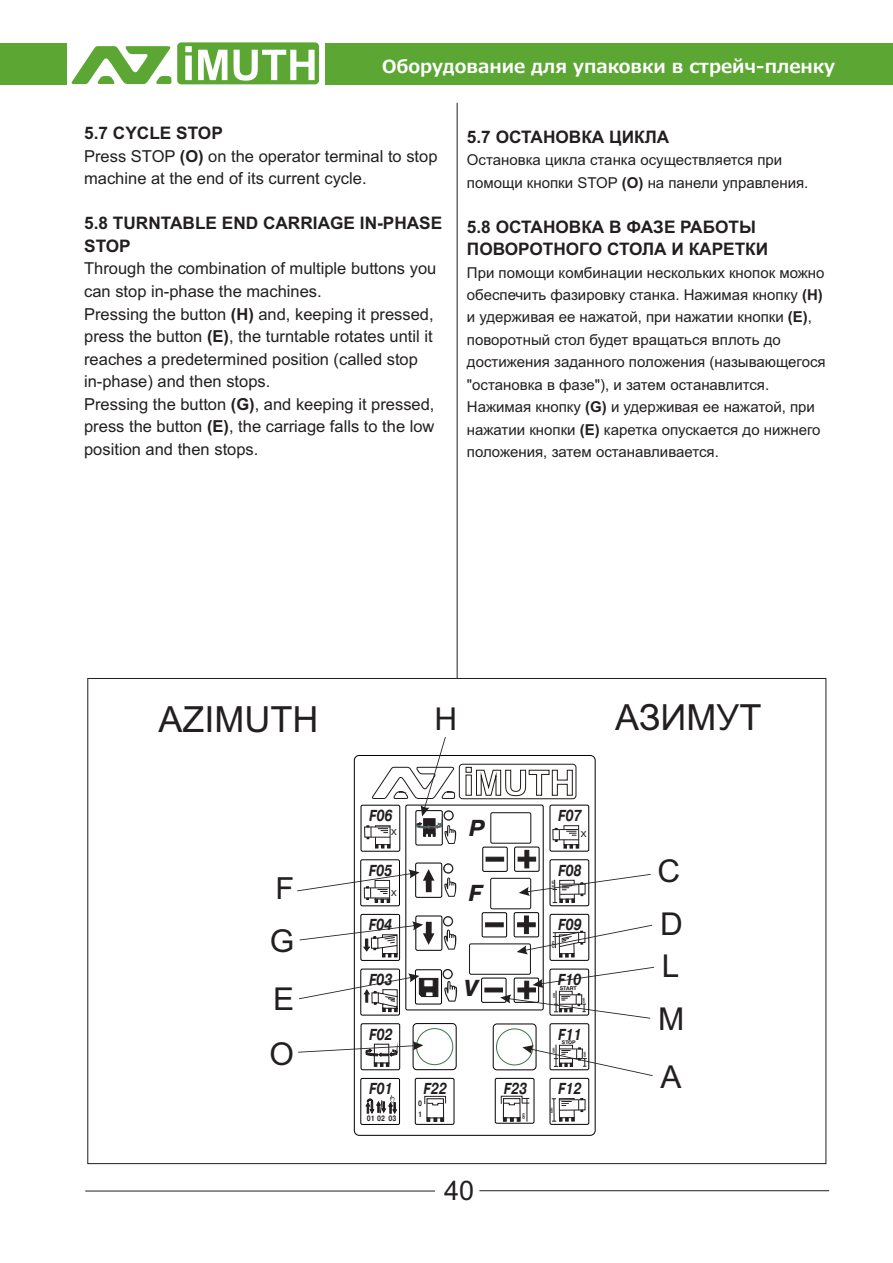
<style>
.page{position:relative;width:893px;height:1263px;background:#fff}
.page>*{position:absolute;margin:0;border:0;box-sizing:border-box;transform-origin:0 0}
.t1{font:36px "Arial";color:#231f20}
.t2{font:31.5px/56.6px "Arial";color:#231f20}
.t3{font:30.45px "Arial";color:#231f20}
.t4{font:27px "Arial";color:#231f20}
.t5{font:italic 700 23.1px "Pragmatica C";color:#231f20}
.t6{font:700 18px "Meiryo";color:#fff}
.t7{font:700 17.25px/22.5px "Arial";color:#231f20}
.t8{font:16.5px/22.5px "Arial";color:#231f20}
.t9{font:italic 700 15.9px "Pragmatica C";color:#231f20;scale:.78 1}
.t10{font:15px/22.4px "Arial";color:#231f20}
.t11{font:11.7px "Pragmatica C";color:#231f20}
.t12{font:11.55px "Pragmatica C";color:#231f20}
.t13{font:700 7.8px/11.1px "Pragmatica C";color:#231f20;scale:.78 1}
.t14{font:700 5.25px "Pragmatica C";color:#231f20}
.t15{font:700 5.1px "Pragmatica C";color:#231f20}
.t16{font:700 4.5px "Pragmatica C";color:#231f20;scale:.94 1}
.t17{font:700 4.35px "Pragmatica C";color:#231f20;scale:.96 1}
.t18{font:700 4.2px "Pragmatica C";color:#231f20;scale:.91 1}
.t19{font:700 3.9px "Pragmatica C";color:#231f20;scale:.96 1}
.t20{font:700 3.75px "Pragmatica C";letter-spacing:-.01em;color:#231f20;scale:.96 1}
.s1{font-weight:700}
</style>
<div class="page">
<hr style="left:457px;top:103px;width:1px;height:1055px;background:#231f20">
<svg style="left:71px;top:42px;width:248px;height:42px"></svg>
<div style="left:0;top:43px;width:67px;height:41px;background:#5ca633"></div>
<div style="left:325px;top:43px;width:568px;height:41px;background:#5ca633"></div>
<svg style="left:87px;top:678px;width:740px;height:486px"></svg>
<hr style="left:85px;top:1190px;width:350px;height:1px;background:#231f20">
<hr style="left:479px;top:1190px;width:350px;height:1px;background:#231f20">
<div style="left:493px;top:1024px;width:43px;height:46px;background:#fff;border:1px solid #000;border-radius:4px"></div>
<div style="left:496px;top:1029px;width:37px;height:36px;background:#fff;border:1px solid #40734a;border-radius:50%"></div>
<div style="left:406px;top:805px;width:137px;height:205px;background:#fff;border:1px solid #000;border-radius:2px"></div>
<div style="left:469px;top:943px;width:62px;height:32px;border:1px solid #231f20;border-radius:2px"></div>
<div style="left:490px;top:878px;width:41px;height:31px;border:1px solid #231f20;border-radius:2px"></div>
<div style="left:482px;top:912px;width:25px;height:25px;border:1px solid #000"></div>
<svg style="left:485px;top:922px;width:19px;height:6px"></svg>
<div style="left:514px;top:912px;width:25px;height:25px;border:1px solid #000"></div>
<div style="left:481px;top:978px;width:25px;height:25px;border:1px solid #000"></div>
<div style="left:443px;top:969px;width:10px;height:10px;background:#7c7a7a;border:1px solid #231f20;border-radius:50%"></div>
<div style="left:444px;top:970px;width:7px;height:8px;background:#fff;border:1px solid #fff;border-radius:50%"></div>
<div style="left:415px;top:915px;width:27px;height:36px;border:1px solid #000;border-radius:2px"></div>
<svg style="left:444px;top:929px;width:12px;height:21px"></svg>
<svg style="left:443px;top:916px;width:10px;height:10px"></svg>
<div style="left:444px;top:917px;width:8px;height:8px;background:#fff;border:1px solid #fff;border-radius:50%"></div>
<div style="left:361px;top:1078px;width:39px;height:46px;background:#fff;border:1px solid #000;border-radius:2px"></div>
<svg style="left:365px;top:1095px;width:32px;height:19px"></svg>
<div style="left:361px;top:1023px;width:39px;height:47px;background:#fff;border:1px solid #000;border-radius:2px"></div>
<div style="left:361px;top:969px;width:39px;height:46px;background:#fff;border:1px solid #000;border-radius:2px"></div>
<div style="left:361px;top:860px;width:39px;height:46px;background:#fff;border:1px solid #000;border-radius:2px"></div>
<div style="left:361px;top:914px;width:39px;height:46px;background:#fff;border:1px solid #000;border-radius:2px"></div>
<div style="left:415px;top:969px;width:27px;height:35px;border:1px solid #000;border-radius:2px"></div>
<div style="left:550px;top:859px;width:39px;height:47px;background:#fff;border:1px solid #000;border-radius:2px"></div>
<svg style="left:550px;top:914px;width:39px;height:46px"></svg>
<div style="left:550px;top:1023px;width:39px;height:47px;background:#fff;border:1px solid #000;border-radius:2px"></div>
<div style="left:550px;top:1078px;width:39px;height:46px;background:#fff;border:1px solid #000;border-radius:2px"></div>
<svg style="left:552px;top:1098px;width:34px;height:24px"></svg>
<div style="left:413px;top:1023px;width:43px;height:47px;background:#fff;border:1px solid #000;border-radius:4px"></div>
<div style="left:416px;top:1028px;width:37px;height:37px;background:#fff;border:1px solid #40734a;border-radius:50%"></div>
<div style="left:415px;top:1078px;width:39px;height:46px;background:#fff;border:1px solid #000;border-radius:2px"></div>
<div style="left:426px;top:1098px;width:18px;height:20px;border:1px solid #231f20"></div>
<svg style="left:426px;top:1117px;width:19px;height:5px"></svg>
<svg style="left:424px;top:1095px;width:22px;height:11px"></svg>
<div style="left:495px;top:1078px;width:39px;height:45px;background:#fff;border:1px solid #000;border-radius:2px"></div>
<svg style="left:500px;top:1095px;width:29px;height:27px"></svg>
<svg style="left:300px;top:921px;width:134px;height:37px"></svg>
<svg style="left:299px;top:973px;width:158px;height:39px"></svg>
<svg style="left:298px;top:1036px;width:125px;height:31px"></svg>
<svg style="left:517px;top:915px;width:135px;height:43px"></svg>
<svg style="left:484px;top:967px;width:170px;height:52px"></svg>
<svg style="left:522px;top:1044px;width:131px;height:32px"></svg>
<svg style="left:297px;top:737px;width:354px;height:166px"></svg>
<p class="t6" style="left:382px;top:57px;width:455px">Оборудование для упаковки в стрейч-пленку</p>
<p class="t7" style="left:84px;top:123px;width:140px">5.7 CYCLE STOP</p>
<p class="t8" style="left:84px;top:146px;width:355px">Press STOP <span class="s1">(O)</span> on the operator terminal to stop machine at the end of its current cycle.</p>
<p class="t7" style="left:84px;top:214px;width:360px">5.8 TURNTABLE END CARRIAGE IN-PHASE<br>STOP</p>
<p class="t8" style="left:84px;top:259px;width:354px">Through the combination of multiple buttons you can stop in-phase the machines.<br>Pressing the button <span class="s1">(H)</span> and, keeping it pressed, press the button <span class="s1">(E)</span>, the turntable rotates until it reaches a predetermined position (called stop in-phase) and then stops.<br>Pressing the button <span class="s1">(G)</span>, and keeping it pressed, press the button <span class="s1">(E)</span>, the carriage falls to the low position and then stops.</p>
<p class="t7" style="left:467px;top:127px;width:204px">5.7 ОСТАНОВКА ЦИКЛА</p>
<p class="t10" style="left:467px;top:150px;width:343px">Остановка цикла станка осуществляется при помощи кнопки STOP <span class="s1">(О)</span> на панели управления.</p>
<p class="t7" style="left:467px;top:217px;width:303px">5.8 ОСТАНОВКА В ФАЗЕ РАБОТЫ<br>ПОВОРОТНОГО СТОЛА И КАРЕТКИ</p>
<p class="t10" style="left:467px;top:262px;width:360px">При помощи комбинации нескольких кнопок можно обеспечить фазировку станка. Нажимая кнопку <span class="s1">(Н) </span>и удерживая ее нажатой, при нажатии кнопки <span class="s1">(E)</span>, поворотный стол будет вращаться вплоть до достижения заданного положения (называющегося "остановка в фазе"), и затем останавлится.<br>Нажимая кнопку <span class="s1">(G)</span> и удерживая ее нажатой, при нажатии кнопки <span class="s1">(E)</span> каретка опускается до нижнего положения, затем останавливается.</p>
<h1 class="t1" style="left:158px;top:706px;width:161px">AZIMUTH</h1>
<h2 class="t2" style="left:434px;top:694px;width:24px">H</h2>
<h1 class="t1" style="left:615px;top:704px;width:148px">АЗИМУТ</h1>
<h3 class="t3" style="left:276px;top:876px;width:20px">F</h3>
<h2 class="t2" style="left:269px;top:916px;width:26px;text-align:justify">G E O</h2>
<p class="t9" style="left:369px;top:809px;width:32px">F06</p>
<p class="t11" style="left:391px;top:825px;width:8px">х</p>
<p class="t9" style="left:369px;top:863px;width:31px">F05</p>
<p class="t12" style="left:391px;top:887px;width:8px">х</p>
<p class="t9" style="left:369px;top:918px;width:31px">F04</p>
<p class="t9" style="left:369px;top:972px;width:31px">F03</p>
<p class="t9" style="left:369px;top:1027px;width:31px">F02</p>
<p class="t9" style="left:369px;top:1081px;width:32px">F01</p>
<p class="t13" style="left:367px;top:1113px;width:39px">01 02 03</p>
<h3 class="t5" style="left:469px;top:818px;width:17px">P</h3>
<h3 class="t5" style="left:468px;top:883px;width:15px">F</h3>
<h3 class="t5" style="left:463px;top:978px;width:16px">V</h3>
<p class="t9" style="left:423px;top:1081px;width:31px">F22</p>
<p class="t9" style="left:504px;top:1081px;width:31px">F23</p>
<p class="t13" style="left:418px;top:1098px;width:7px">0<br>1</p>
<p class="t17" style="left:521px;top:1119px;width:8px;rotate:-90deg">cm</p>
<p class="t9" style="left:558px;top:809px;width:31px">F07</p>
<p class="t11" style="left:581px;top:828px;width:8px">х</p>
<p class="t9" style="left:558px;top:863px;width:31px">F08</p>
<p class="t18" style="left:551px;top:887px;width:8px;rotate:-90deg">cm</p>
<p class="t9" style="left:558px;top:918px;width:32px">F09</p>
<p class="t16" style="left:551px;top:948px;width:8px;rotate:-90deg">cm</p>
<p class="t9" style="left:558px;top:972px;width:32px">F10</p>
<p class="t14" style="left:560px;top:985px;width:19px">START</p>
<p class="t9" style="left:558px;top:1027px;width:31px">F11</p>
<p class="t20" style="left:552px;top:998px;width:7px;rotate:-90deg">cm</p>
<p class="t20" style="left:582px;top:1003px;width:7px;rotate:-90deg">cm</p>
<p class="t15" style="left:562px;top:1040px;width:15px">STOP</p>
<p class="t9" style="left:558px;top:1081px;width:31px">F12</p>
<p class="t20" style="left:552px;top:1053px;width:7px;rotate:-90deg">cm</p>
<p class="t20" style="left:583px;top:1057px;width:7px;rotate:-90deg">cm</p>
<p class="t19" style="left:550px;top:1113px;width:7px;rotate:-90deg">cm</p>
<h2 class="t2" style="left:657px;top:847px;width:27px;line-height:52.8px">C<br>D</h2>
<h2 class="t2" style="left:658px;top:943px;width:28px;line-height:52.8px">L<br>M</h2>
<h2 class="t2" style="left:661px;top:1052px;width:23px">A</h2>
<h3 class="t4" style="left:444px;top:1180px;width:32px">40</h3>
</div>
